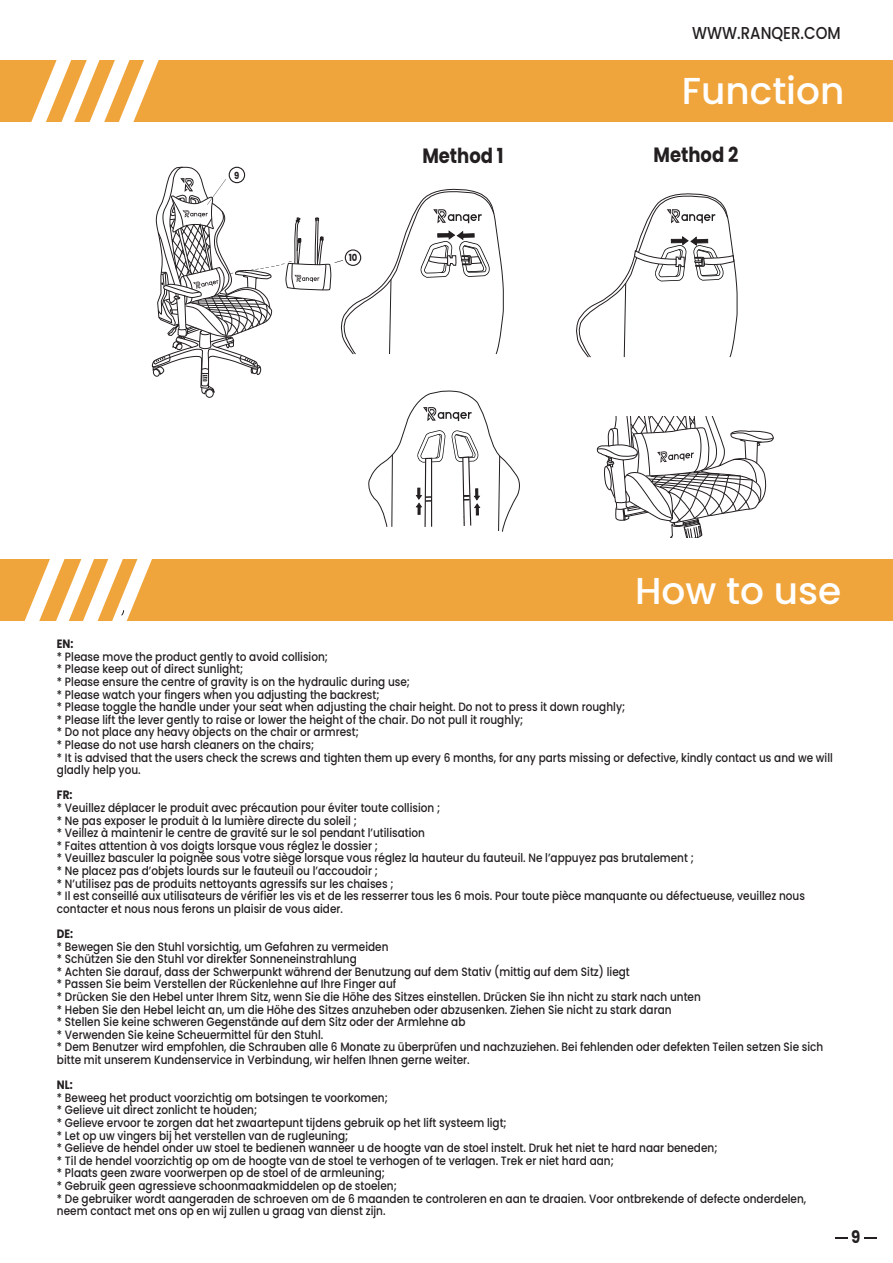
<style>
.page{position:relative;width:893px;height:1263px;background:#fff}
.page>*{position:absolute;margin:0;border:0;box-sizing:border-box;transform-origin:0 0}
.t1{font:500 37.5px "Poppins";color:#fff}
.t2{font:700 20.7px "Poppins";color:#231f20;scale:.87 1}
.t3{font:500 17.25px "Poppins";color:#231f20;scale:.87 1}
.t4{font:700 17.25px "Poppins";color:#231f20;scale:.87 1}
.t5{font:500 12.15px/12.6px "Poppins";color:#231f20;scale:.87 1}
.t6{font:700 12.15px "Poppins";color:#231f20;scale:.87 1}
.t7{font:700 9.75px "Poppins";color:#231f20;scale:.87 1}
</style>
<div class="page">
<div style="left:0;top:60px;width:893px;height:61px;background:#f0a53c"></div>
<svg style="left:864px;top:1237px;width:13px;height:1px"></svg>
<svg style="left:835px;top:1237px;width:13px;height:1px"></svg>
<svg style="left:576px;top:193px;width:162px;height:165px"></svg>
<div style="left:0;top:560px;width:893px;height:61px;background:#f0a53c"></div>
<svg style="left:596px;top:416px;width:178px;height:122px"></svg>
<svg style="left:24px;top:60px;width:498px;height:561px"></svg>
<p class="t7" style="left:234px;top:170px;width:7px">9</p>
<p class="t7" style="left:349px;top:252px;width:11px">10</p>
<h3 class="t3" style="left:692px;top:23px;width:172px">WWW.RANQER.COM</h3>
<h1 class="t1" style="left:682px;top:69px;width:164px">Function</h1>
<h2 class="t2" style="left:422px;top:144px;width:95px">Method 1</h2>
<h2 class="t2" style="left:653px;top:143px;width:99px">Method 2</h2>
<h1 class="t1" style="left:635px;top:569px;width:208px">How to use</h1>
<p class="t6" style="left:57px;top:637px;width:21px">EN:</p>
<p class="t5" style="left:57px;top:650px;width:893px">* Please move the product gently to avoid collision;<br>* Please keep out of direct sunlight;<br>* Please ensure the centre of gravity is on the hydraulic during use;<br>* Please watch your fingers when you adjusting the backrest;<br>* Please toggle the handle under your seat when adjusting the chair height. Do not to press it down roughly;<br>* Please lift the lever gently to raise or lower the height of the chair. Do not pull it roughly;<br>* Do not place any heavy objects on the chair or armrest;<br>* Please do not use harsh cleaners on the chairs;<br>* It is advised that the users check the screws and tighten them up every 6 months, for any parts missing or defective, kindly contact us and we will gladly help you.</p>
<p class="t6" style="left:57px;top:788px;width:19px">FR:</p>
<p class="t5" style="left:57px;top:801px;width:861px">* Veuillez déplacer le produit avec précaution pour éviter toute collision ;<br>* Ne pas exposer le produit à la lumière directe du soleil ;<br>* Veillez à maintenir le centre de gravité sur le sol pendant l’utilisation<br>* Faites attention à vos doigts lorsque vous réglez le dossier ;<br>* Veuillez basculer la poignée sous votre siège lorsque vous réglez la hauteur du fauteuil. Ne l’appuyez pas brutalement ;<br>* Ne placez pas d’objets lourds sur le fauteuil ou l’accoudoir ;<br>* N’utilisez pas de produits nettoyants agressifs sur les chaises ;<br>* Il est conseillé aux utilisateurs de vérifier les vis et de les resserrer tous les 6 mois. Pour toute pièce manquante ou défectueuse, veuillez nous contacter et nous nous ferons un plaisir de vous aider.</p>
<p class="t6" style="left:57px;top:927px;width:20px">DE:</p>
<p class="t5" style="left:57px;top:940px;width:882px">* Bewegen Sie den Stuhl vorsichtig, um Gefahren zu vermeiden<br>* Schützen Sie den Stuhl vor direkter Sonneneinstrahlung<br>* Achten Sie darauf, dass der Schwerpunkt während der Benutzung auf dem Stativ (mittig auf dem Sitz) liegt<br>* Passen Sie beim Verstellen der Rückenlehne auf Ihre Finger auf<br>* Drücken Sie den Hebel unter Ihrem Sitz, wenn Sie die Höhe des Sitzes einstellen. Drücken Sie ihn nicht zu stark nach unten<br>* Heben Sie den Hebel leicht an, um die Höhe des Sitzes anzuheben oder abzusenken. Ziehen Sie nicht zu stark daran<br>* Stellen Sie keine schweren Gegenstände auf dem Sitz oder der Armlehne ab<br>* Verwenden Sie keine Scheuermittel für den Stuhl.<br>* Dem Benutzer wird empfohlen, die Schrauben alle 6 Monate zu überprüfen und nachzuziehen. Bei fehlenden oder defekten Teilen setzen Sie sich bitte mit unserem Kundenservice in Verbindung, wir helfen Ihnen gerne weiter.</p>
<p class="t6" style="left:57px;top:1078px;width:20px">NL:</p>
<p class="t5" style="left:57px;top:1091px;width:863px">* Beweeg het product voorzichtig om botsingen te voorkomen;<br>* Gelieve uit direct zonlicht te houden;<br>* Gelieve ervoor te zorgen dat het zwaartepunt tijdens gebruik op het lift systeem ligt;<br>* Let op uw vingers bij het verstellen van de rugleuning;<br>* Gelieve de hendel onder uw stoel te bedienen wanneer u de hoogte van de stoel instelt. Druk het niet te hard naar beneden;<br>* Til de hendel voorzichtig op om de hoogte van de stoel te verhogen of te verlagen. Trek er niet hard aan;<br>* Plaats geen zware voorwerpen op de stoel of de armleuning;<br>* Gebruik geen agressieve schoonmaakmiddelen op de stoelen;<br>* De gebruiker wordt aangeraden de schroeven om de 6 maanden te controleren en aan te draaien. Voor ontbrekende of defecte onderdelen, neem contact met ons op en wij zullen u graag van dienst zijn.</p>
<h3 class="t4" style="left:851px;top:1227px;width:12px">9</h3>
</div>
